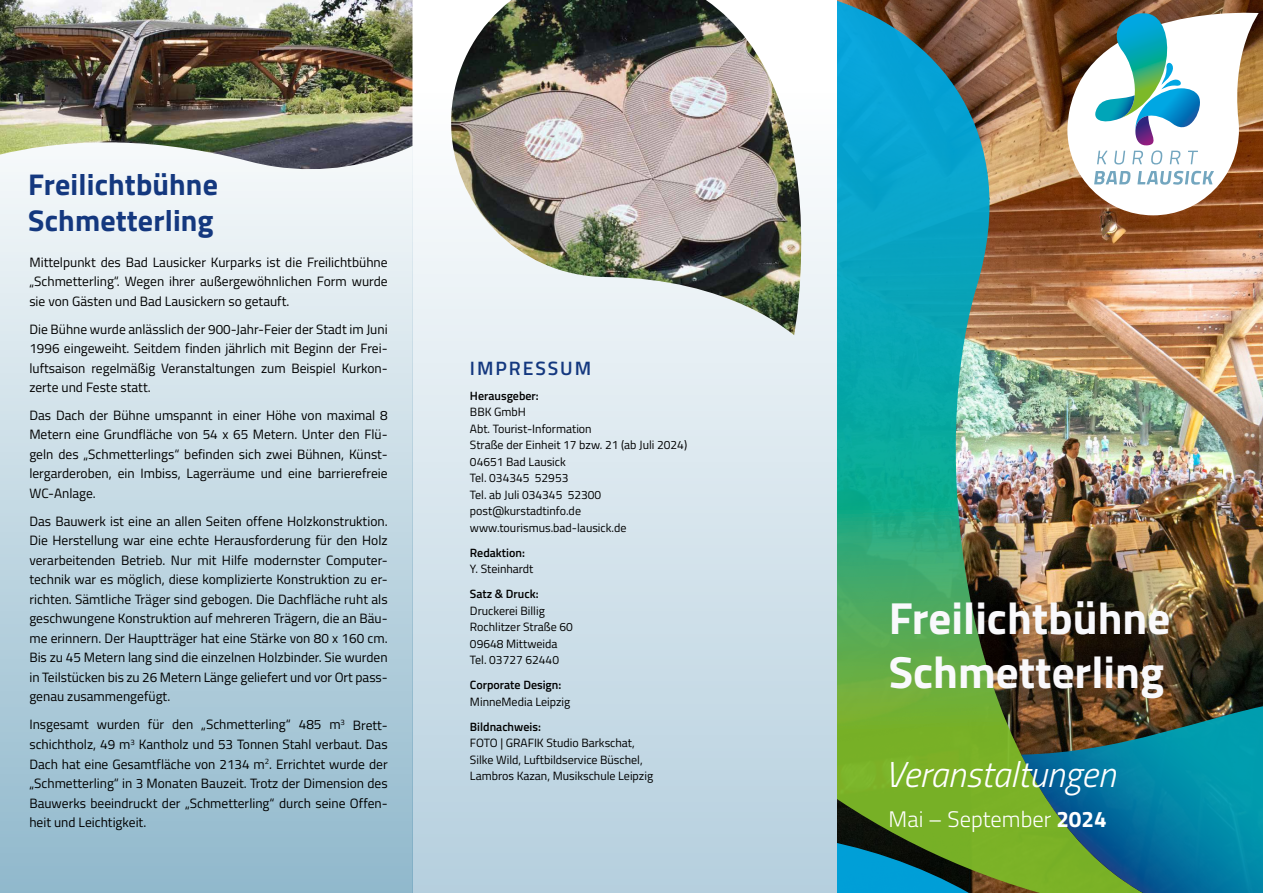
<style>
.page{position:relative;width:1263px;height:893px;background:#fff}
.page>*{position:absolute;margin:0;border:0;box-sizing:border-box;transform-origin:0 0}
.t1{font:700 45px/54px "Titillium Web";color:#f9f9fc}
.t2{font:italic 300 36px "Titillium Web";color:#fff}
.t3{font:700 30px/36px "Titillium Web";letter-spacing:.005em;color:#14387f}
.t4{font:300 22.5px "Titillium Web";color:#fff}
.t5{font:600 19.35px "Titillium Web";letter-spacing:.1em;color:#14387f}
.t6{font:13.5px/19.5px "Titillium Web";color:#000;text-align:justify}
.t7{font:12px/16.5px "Titillium Web";color:#000}
.t8{font:600 12px "Titillium Web";color:#000}
.s1{font-weight:700}
</style>
<div class="page">
<div style="left:412px;top:92px;width:426px;height:801px;background:linear-gradient(to bottom,#fefefe,#b5cfde)"></div>
<div style="left:0;top:92px;width:412px;height:801px;background:linear-gradient(to bottom,#fefefe,#90b8cc)"></div>
<img style="left:442px;top:0;width:393px;height:335px">
<img style="left:0;top:0;width:412px;height:170px">
<img style="left:1170px;top:0;width:93px;height:704px">
<img style="left:838px;top:0;width:332px;height:893px">
<svg style="left:1021px;top:704px;width:242px;height:189px;background:#247a78"></svg>
<svg style="left:1067px;top:13px;width:192px;height:202px"></svg>
<h3 class="t3" style="left:28px;top:164px;width:191px">Freilichtbühne<br>Schmetterling</h3>
<p class="t6" style="left:29px;top:251px;width:360px">Mittelpunkt des Bad Lausicker Kurparks ist die Freilichtbühne „Schmetterling“. Wegen ihrer außergewöhnlichen Form wurde sie von Gästen und Bad Lausickern so getauft.</p>
<p class="t6" style="left:29px;top:318px;width:360px">Die Bühne wurde anlässlich der 900-Jahr-Feier der Stadt im Juni 1996 eingeweiht. Seitdem finden jährlich mit Beginn der Frei&shy;luftsaison regelmäßig Veranstaltungen zum Beispiel Kurkon&shy;zerte und Feste statt.</p>
<p class="t6" style="left:29px;top:405px;width:360px">Das Dach der Bühne umspannt in einer Höhe von maximal 8<br>Metern eine Grundfläche von 54 x 65 Metern. Unter den Flü&shy;geln des „Schmetterlings“ befinden sich zwei Bühnen, Künst&shy;lergarderoben, ein Imbiss, Lagerräume und eine barrierefreie WC-Anlage.</p>
<p class="t6" style="left:29px;top:511px;width:360px">Das Bauwerk ist eine an allen Seiten offene Holzkonstruktion.<br>Die Herstellung war eine echte Herausforderung für den Holz verarbeitenden Betrieb. Nur mit Hilfe modernster Computer&shy;technik war es möglich, diese komplizierte Konstruktion zu er&shy;richten. Sämtliche Träger sind gebogen. Die Dachfläche ruht als geschwungene Konstruktion auf mehreren Trägern, die an Bäu&shy;me erinnern. Der Hauptträger hat eine Stärke von 80 x 160 cm.<br>Bis zu 45 Metern lang sind die einzelnen Holzbinder. Sie wurden in Teilstücken bis zu 26 Metern Länge geliefert und vor Ort pass&shy;genau zusammengefügt.</p>
<p class="t6" style="left:29px;top:714px;width:360px">Insgesamt wurden für den „Schmetterling“ 485 m<sup>3</sup> Brett&shy;schichtholz, 49 m<sup>3</sup> Kantholz und 53 Tonnen Stahl verbaut. Das Dach hat eine Gesamtfläche von 2134 m<sup>2</sup>. Errichtet wurde der „Schmetterling“ in 3 Monaten Bauzeit. Trotz der Dimension des Bauwerks beeindruckt der „Schmetterling“ durch seine Offen&shy;heit und Leichtigkeit.</p>
<h3 class="t5" style="left:470px;top:354px;width:123px">IMPRESSUM</h3>
<p class="t8" style="left:470px;top:387px;width:70px">Herausgeber:</p>
<p class="t7" style="left:470px;top:403px;width:219px">BBK GmbH<br>Abt. Tourist-Information<br>Straße der Einheit 17 bzw. 21 (ab Juli 2024)<br>04651 Bad Lausick<br>Tel. 034345 52953<br>Tel. ab Juli 034345 52300 post@kurstadtinfo.de www.tourismus.bad-lausick.de</p>
<p class="t8" style="left:470px;top:544px;width:56px">Redaktion:</p>
<p class="t7" style="left:470px;top:560px;width:65px">Y. Steinhardt</p>
<p class="t8" style="left:470px;top:585px;width:70px">Satz &amp; Druck:</p>
<p class="t7" style="left:470px;top:602px;width:104px">Druckerei Billig<br>Rochlitzer Straße 60<br>09648 Mittweida<br>Tel. 03727 62440</p>
<p class="t8" style="left:470px;top:676px;width:93px">Corporate Design:</p>
<p class="t7" style="left:470px;top:693px;width:102px">MinneMedia Leipzig</p>
<p class="t8" style="left:470px;top:718px;width:72px">Bildnachweis:</p>
<p class="t7" style="left:470px;top:734px;width:185px">FOTO | GRAFIK Studio Barkschat,<br>Silke Wild, Luftbildservice Büschel,<br>Lambros Kazan, Musikschule Leipzig</p>
<h1 class="t1" style="left:889px;top:588px;width:283px">Freilichtbühne<br>Schmetterling</h1>
<h2 class="t2" style="left:885px;top:748px;width:232px">Veranstaltungen</h2>
<h3 class="t4" style="left:889px;top:803px;width:220px">Mai – September <span class="s1">2024</span></h3>
</div>
